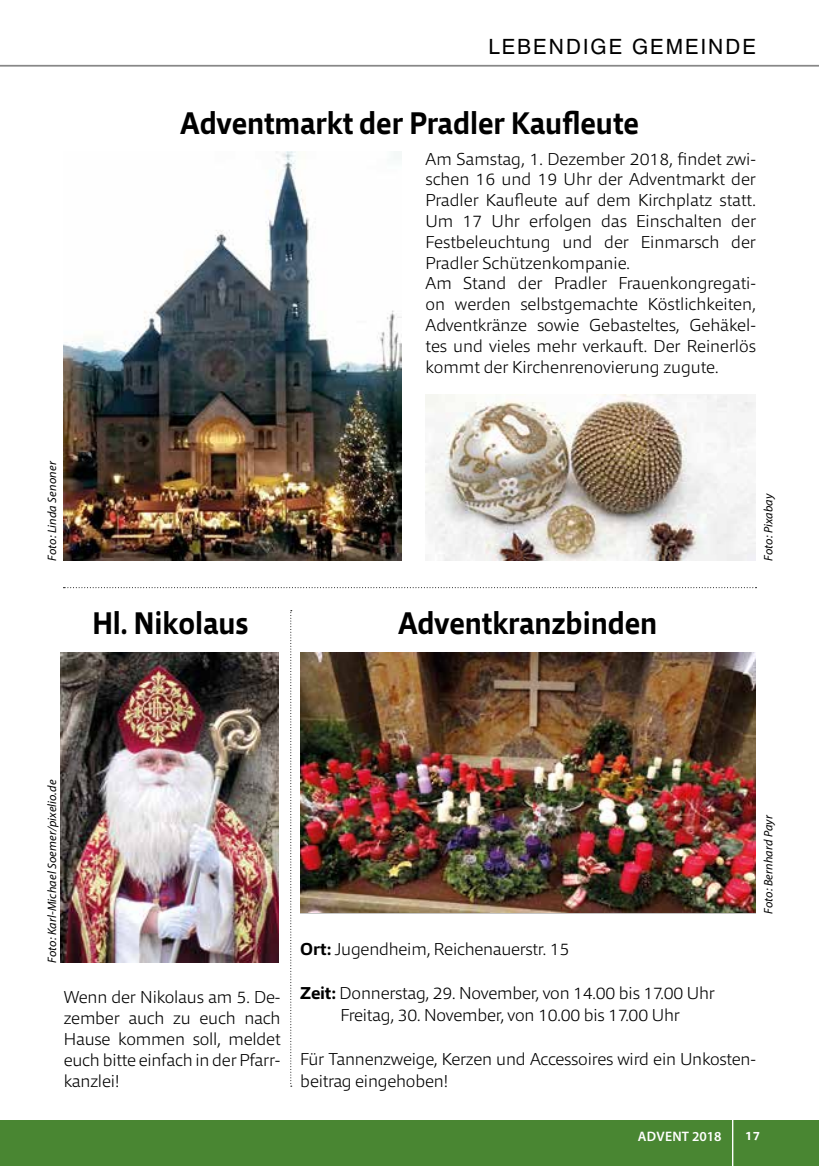
<style>
.page{position:relative;width:819px;height:1166px;background:#fff}
.page>*{position:absolute;margin:0;border:0;box-sizing:border-box;transform-origin:0 0}
.t1{font:700 31.5px "Qubo";color:#000;scale:.9 1}
.t2{font:21px "Swiss 721 BT";letter-spacing:.1em;color:#000}
.t3{font:200 17.32px/20.8px "Qubo";color:#000}
.t4{font:600 13.83px "Myriad Pro";letter-spacing:.02em;color:#fff}
.t5{font:700 12.42px "Qubo";color:#fff}
.t6{font:italic 12.25px "Myriad Pro";letter-spacing:.01em;color:#000}
.s1{font-weight:700}
</style>
<div class="page">
<div style="left:0;top:1120px;width:819px;height:46px;background:#498632"></div>
<hr style="left:732px;top:1112px;width:1px;height:54px;background:#fff">
<hr style="left:0;top:65px;width:819px;height:2px;background:#878787">
<img style="left:64px;top:152px;width:337px;height:409px">
<img style="left:425px;top:394px;width:331px;height:167px">
<img style="left:300px;top:652px;width:456px;height:260px">
<img style="left:60px;top:652px;width:218px;height:310px">
<svg style="left:63px;top:587px;width:693px;height:1px"></svg>
<svg style="left:290px;top:610px;width:2px;height:477px"></svg>
<p class="t2" style="left:488px;top:33px;width:269px">LEBENDIGE GEMEINDE</p>
<h1 class="t1" style="left:180px;top:102px;width:511px">Adventmarkt der Pradler Kaufleute</h1>
<p class="t6" style="left:45px;top:561px;width:101px;rotate:-90deg">Foto: Linda Senoner</p>
<p class="t3" style="left:425px;top:148px;width:332px">Am Samstag, 1. Dezember 2018, findet zwi&shy;schen 16 und 19 Uhr der Adventmarkt der Pradler Kaufleute auf dem Kirchplatz statt.<br>Um 17 Uhr erfolgen das Einschalten der Festbeleuchtung und der Einmarsch der Pradler Schützenkompanie.<br>Am Stand der Pradler Frauenkongregati&shy;on werden selbstgemachte Köstlichkeiten, Adventkränze sowie Gebasteltes, Gehäkel&shy;tes und vieles mehr verkauft. Der Reinerlös kommt der Kirchenrenovierung zugute.</p>
<h1 class="t1" style="left:92px;top:602px;width:175px">Hl. Nikolaus</h1>
<h1 class="t1" style="left:398px;top:602px;width:289px">Adventkranzbinden</h1>
<p class="t6" style="left:760px;top:561px;width:69px;rotate:-90deg">Foto: Pixabay</p>
<p class="t6" style="left:45px;top:962px;width:184px;rotate:-90deg">Foto: Karl-Michael Soemer/pixelio.de</p>
<p class="t3" style="left:64px;top:987px;width:218px;text-align:justify">Wenn der Nikolaus am 5. De&shy;zember auch zu euch nach Hause kommen soll, meldet euch bitte einfach in der Pfarr&shy;kanzlei!</p>
<p class="t6" style="left:760px;top:914px;width:100px;rotate:-90deg">Foto: Bernhard Payr</p>
<p class="t3" style="left:300px;top:938px;width:270px"><span class="s1">Ort:</span> Jugendheim, Reichenauerstr. 15</p>
<p class="t3" style="left:300px;top:981px;width:416px;line-height:22.1px;text-align:center"><span class="s1">Zeit:</span> Donnerstag, 29. November, von 14.00 bis 17.00 Uhr<br>Freitag, 30. November, von 10.00 bis 17.00 Uhr</p>
<p class="t3" style="left:300px;top:1047px;width:457px;line-height:22.1px">Für Tannenzweige, Kerzen und Accessoires wird ein Unkosten&shy;beitrag eingehoben!</p>
<p class="t4" style="left:637px;top:1127px;width:85px">ADVENT 2018</p>
<p class="t5" style="left:745px;top:1127px;width:16px">17</p>
</div>
